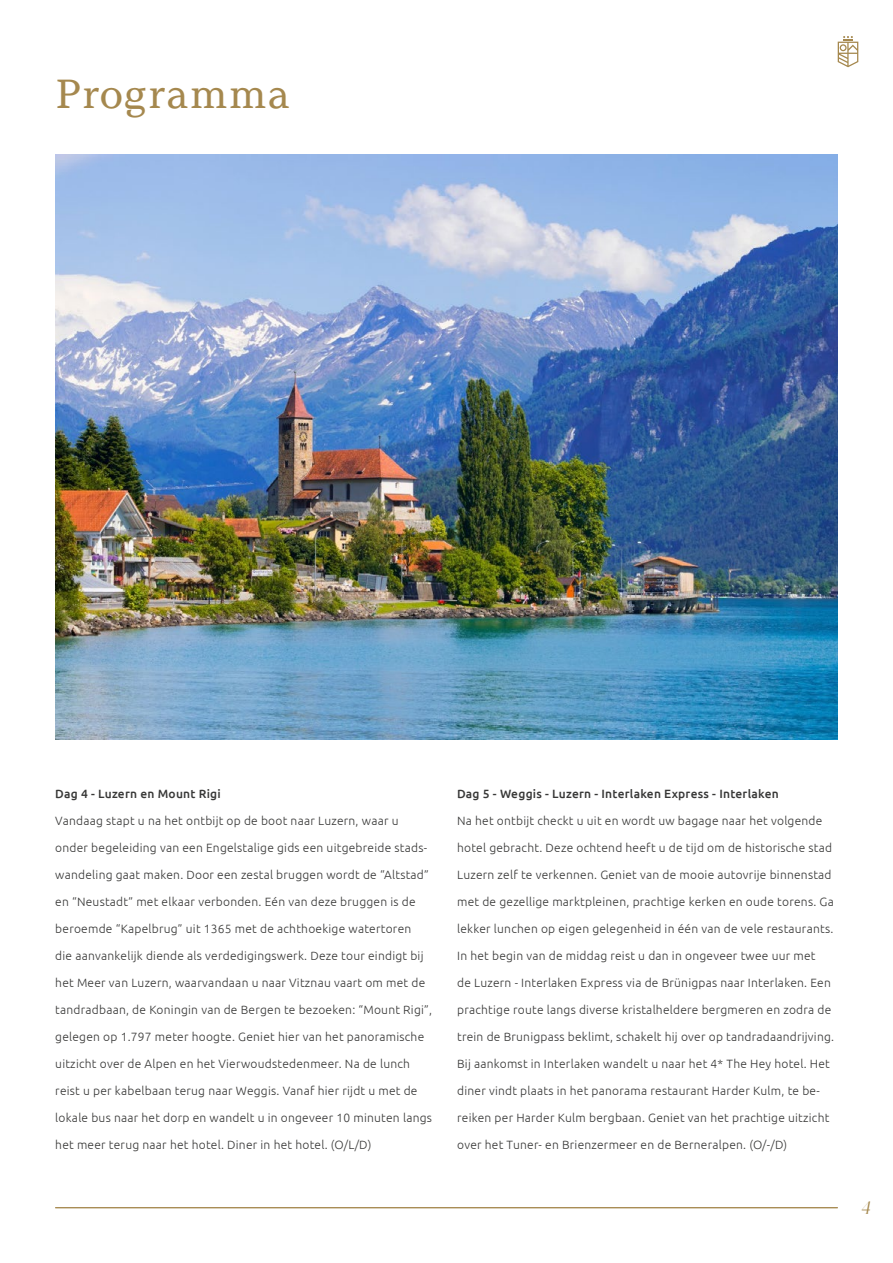
<style>
.page{position:relative;width:893px;height:1263px;background:#fff}
.page>*{position:absolute;margin:0;border:0;box-sizing:border-box;transform-origin:0 0}
.t1{font:40.5px "Argesta Text";color:#a5884e}
.t2{font:italic 18px "Argesta Hairline";color:#a5884e}
.t3{font:300 12px "Ubuntu";letter-spacing:.02em;color:#383837}
.t4{font:500 12px "Ubuntu";letter-spacing:.02em;color:#383837}
</style>
<div class="page">
<hr style="left:55px;top:1207px;width:783px;height:1px;background:#a5884e">
<img style="left:55px;top:154px;width:783px;height:585px">
<svg style="left:838px;top:36px;width:20px;height:31px"></svg>
<h1 class="t1" style="left:55px;top:69px;width:237px">Programma</h1>
<p class="t4" style="left:55px;top:786px;width:167px">Dag 4 - Luzern en Mount Rigi</p>
<p class="t3" style="left:55px;top:813px;width:345px">Vandaag stapt u na het ontbijt op de boot naar Luzern, waar u</p>
<p class="t3" style="left:55px;top:840px;width:373px">onder begeleiding van een Engelstalige gids een uitgebreide stads-</p>
<p class="t3" style="left:55px;top:867px;width:375px">wandeling gaat maken. Door een zestal bruggen wordt de “Altstad”</p>
<p class="t3" style="left:55px;top:894px;width:362px">en “Neustadt” met elkaar verbonden. Eén van deze bruggen is de</p>
<p class="t3" style="left:55px;top:921px;width:358px">beroemde “Kapelbrug” uit 1365 met de achthoekige watertoren</p>
<p class="t3" style="left:55px;top:948px;width:370px">die aanvankelijk diende als verdedigingswerk. Deze tour eindigt bij</p>
<p class="t3" style="left:55px;top:975px;width:371px">het Meer van Luzern, waarvandaan u naar Vitznau vaart om met de</p>
<p class="t3" style="left:55px;top:1002px;width:378px">tandradbaan, de Koningin van de Bergen te bezoeken: “Mount Rigi”,</p>
<p class="t3" style="left:55px;top:1029px;width:370px">gelegen op 1.797 meter hoogte. Geniet hier van het panoramische</p>
<p class="t3" style="left:55px;top:1056px;width:356px">uitzicht over de Alpen en het Vierwoudstedenmeer. Na de lunch</p>
<p class="t3" style="left:55px;top:1083px;width:364px">reist u per kabelbaan terug naar Weggis. Vanaf hier rijdt u met de</p>
<p class="t3" style="left:55px;top:1110px;width:378px">lokale bus naar het dorp en wandelt u in ongeveer 10 minuten langs</p>
<p class="t3" style="left:55px;top:1137px;width:318px">het meer terug naar het hotel. Diner in het hotel. (O/L/D)</p>
<p class="t4" style="left:457px;top:786px;width:323px">Dag 5 - Weggis - Luzern - Interlaken Express - Interlaken</p>
<p class="t3" style="left:457px;top:813px;width:367px">Na het ontbijt checkt u uit en wordt uw bagage naar het volgende</p>
<p class="t3" style="left:457px;top:840px;width:376px">hotel gebracht. Deze ochtend heeft u de tijd om de historische stad</p>
<p class="t3" style="left:457px;top:867px;width:376px">Luzern zelf te verkennen. Geniet van de mooie autovrije binnenstad</p>
<p class="t3" style="left:457px;top:894px;width:378px">met de gezellige marktpleinen, prachtige kerken en oude torens. Ga</p>
<p class="t3" style="left:457px;top:921px;width:378px">lekker lunchen op eigen gelegenheid in één van de vele restaurants.</p>
<p class="t3" style="left:457px;top:948px;width:360px">In het begin van de middag reist u dan in ongeveer twee uur met</p>
<p class="t3" style="left:457px;top:975px;width:375px">de Luzern - Interlaken Express via de Brünigpas naar Interlaken. Een</p>
<p class="t3" style="left:457px;top:1002px;width:376px">prachtige route langs diverse kristalheldere bergmeren en zodra de</p>
<p class="t3" style="left:457px;top:1029px;width:379px">trein de Brunigpass beklimt, schakelt hij over op tandradaandrijving.</p>
<p class="t3" style="left:457px;top:1056px;width:374px">Bij aankomst in Interlaken wandelt u naar het 4* The Hey hotel. Het</p>
<p class="t3" style="left:457px;top:1083px;width:364px">diner vindt plaats in het panorama restaurant Harder Kulm, te be-</p>
<p class="t3" style="left:457px;top:1110px;width:374px">reiken per Harder Kulm bergbaan. Geniet van het prachtige uitzicht</p>
<p class="t3" style="left:457px;top:1137px;width:332px">over het Tuner- en Brienzermeer en de Berneralpen. (O/-/D)</p>
<h2 class="t2" style="left:861px;top:1197px;width:11px">4</h2>
</div>
